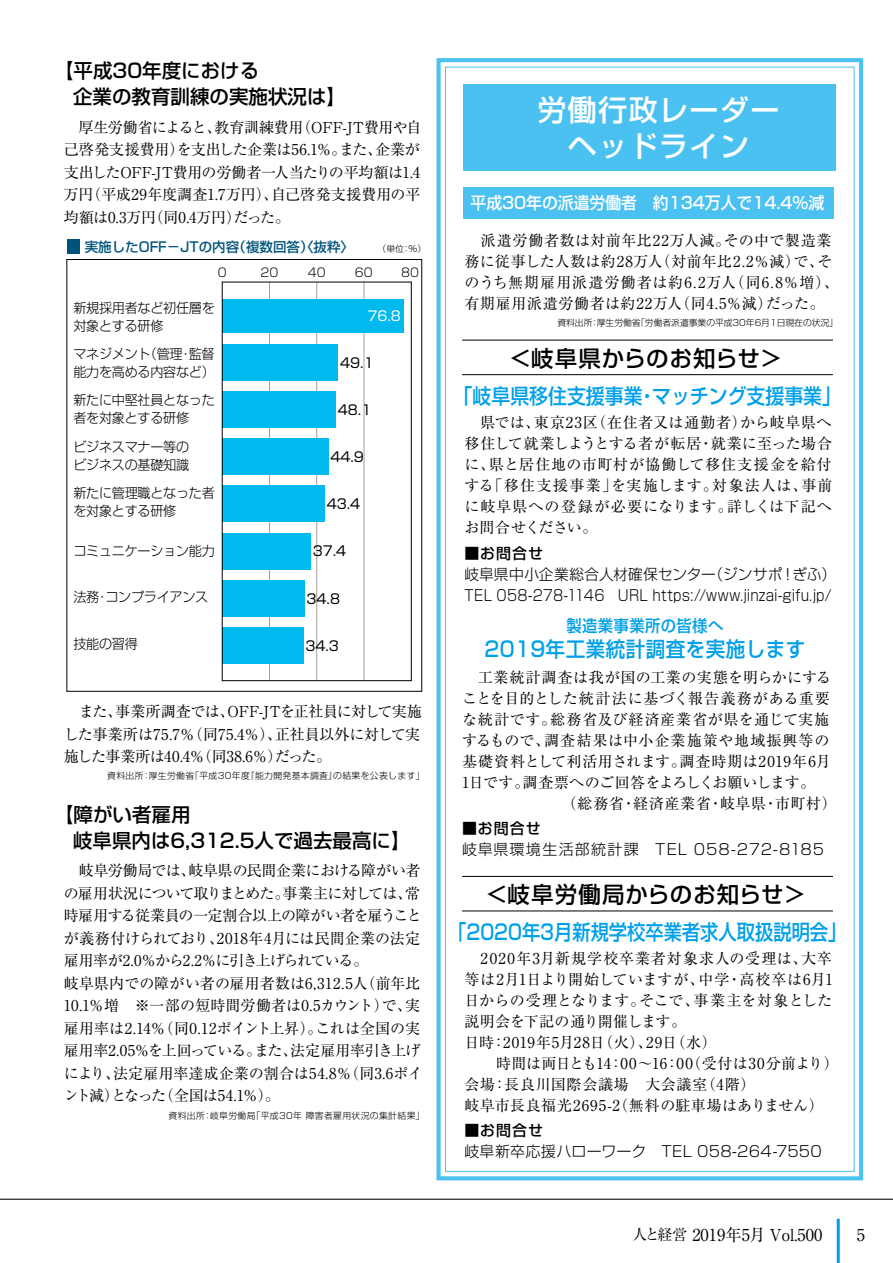
<style>
.page{position:relative;width:893px;height:1263px;background:#fff}
.page>*{position:absolute;margin:0;border:0;box-sizing:border-box;transform-origin:0 0}
.t1{font:500 28.95px/36px "Shin Go Pr 5";letter-spacing:.05em;color:#fff;text-align:center}
.t2{font:500 22.5px "Shin Go Pr 5";letter-spacing:.04em;color:#000}
.t3{font:500 21px "Shin Go Pr 5";color:#00a0e9;scale:.87 1}
.t4{font:500 21px "Shin Go Pr 5";color:#00a0e9;scale:.9 1}
.t5{font:500 21px "Shin Go Pr 5";letter-spacing:.025em;color:#00a0e9;scale:.93 1}
.t6{font:500 19.5px/25.5px "Shin Go Pr 5";color:#000}
.t7{font:500 16.5px "Shin Go Pr 5";color:#fff;scale:.96 1}
.t8{font:16.5px "Ryumin Pr 5";color:#000}
.t9{font:500 16.5px "Shin Go Pr 5";letter-spacing:.025em;color:#00a0e9;scale:.93 1}
.t10{font:15px/22.5px "Ryumin Pr 5";letter-spacing:.005em;color:#000;text-align:justify}
.t11{font:15px/22.5px "Ryumin Pr 5";letter-spacing:-.015em;color:#000}
.t12{font:15px/21px "Ryumin Pr 5";letter-spacing:.03em;color:#000}
.t13{font:15px/21px "Ryumin Pr 5";letter-spacing:.04em;color:#000}
.t14{font:300 15px/21px "Shin Go Pr 5";letter-spacing:.015em;color:#000}
.t15{font:15px "Ryumin Pr 5";letter-spacing:.055em;color:#000}
.t16{font:300 15px "Shin Go Pr 5";letter-spacing:.065em;color:#000}
.t17{font:15px "Ryumin Pr 5";letter-spacing:-.03em;color:#000}
.t18{font:15px "Ryumin Pr 5";letter-spacing:.035em;color:#000}
.t19{font:15px "Ryumin Pr 5";letter-spacing:.05em;color:#000}
.t20{font:500 15px "Shin Go Pr 5";letter-spacing:.07em;color:#000}
.t21{font:300 13.5px/18px "Shin Go Pr 5";letter-spacing:-.02em;color:#000}
.t22{font:13.5px "Shin Go Pr 5";color:#000}
.t23{font:500 13.5px "Shin Go Pr 5";color:#00547b}
.t24{font:13.5px "Shin Go Pr 5";color:#fff}
.t25{font:300 12px "Shin Go Pr 5";color:#000}
.t26{font:300 8.85px "Shin Go Pr 5";letter-spacing:.04em;color:#000}
.t27{font:300 8.85px "Shin Go Pr 5";letter-spacing:-.005em;color:#000}
.s1{font-size:15px}
</style>
<div class="page">
<hr style="left:269px;top:282px;width:1px;height:399px;background:#9fa0a0">
<hr style="left:316px;top:282px;width:1px;height:399px;background:#9fa0a0">
<hr style="left:364px;top:282px;width:1px;height:399px;background:#9fa0a0">
<div style="left:222px;top:300px;width:181px;height:33px;background:#00b9ef"></div>
<div style="left:222px;top:344px;width:116px;height:37px;background:#00b9ef"></div>
<div style="left:222px;top:391px;width:114px;height:37px;background:#00b9ef"></div>
<div style="left:222px;top:439px;width:106px;height:36px;background:#00b9ef"></div>
<div style="left:222px;top:486px;width:103px;height:36px;background:#00b9ef"></div>
<div style="left:222px;top:533px;width:89px;height:36px;background:#00b9ef"></div>
<div style="left:222px;top:580px;width:82px;height:37px;background:#00b9ef"></div>
<div style="left:222px;top:628px;width:81px;height:36px;background:#00b9ef"></div>
<hr style="left:837px;top:1219px;width:3px;height:44px;background:#00a0e9">
<hr style="left:0;top:1199px;width:893px;height:1px;background:#000">
<div style="left:463px;top:84px;width:373px;height:87px;background:#4ac1f0"></div>
<div style="left:463px;top:187px;width:371px;height:31px;background:#4ac1f0"></div>
<div style="left:436px;top:58px;width:427px;height:1122px;border:4px solid #4ac1f0"></div>
<div style="left:67px;top:259px;width:355px;height:433px;border:1px solid #000"></div>
<div style="left:67px;top:240px;width:13px;height:14px;background:#00547b"></div>
<div style="left:222px;top:282px;width:190px;height:399px;border:1px solid #000"></div>
<hr style="left:462px;top:340px;width:371px;height:1px;background:#000">
<hr style="left:462px;top:374px;width:371px;height:1px;background:#000">
<hr style="left:462px;top:876px;width:371px;height:1px;background:#000">
<hr style="left:462px;top:910px;width:371px;height:1px;background:#000">
<h3 class="t6" style="left:73px;top:56px;width:274px;text-indent:-19px">【平成30年度における<br>企業の教育訓練の実施状況は】</h3>
<p class="t10" style="left:64px;top:115px;width:359px">　厚生労働省によると、教育訓練費用（OFF-JT費用や自己啓発支援費用）を支出した企業は56.1％。また、企業が支出したOFF-JT費用の労働者一人当たりの平均額は1.4万円（平成29年度調査1.7万円）、自己啓発支援費用の平均額は0.3万円（同0.4万円）だった。</p>
<p class="t23" style="left:85px;top:236px;width:271px">実施したOFF－JTの内容（複数回答）〈抜粋〉</p>
<p class="t26" style="left:378px;top:241px;width:50px">（単位：％）</p>
<p class="t25" style="left:218px;top:263px;width:10px">0</p>
<p class="t25" style="left:261px;top:263px;width:19px">20</p>
<p class="t25" style="left:308px;top:263px;width:19px">40</p>
<p class="t25" style="left:355px;top:263px;width:19px">60</p>
<p class="t25" style="left:401px;top:263px;width:19px">80</p>
<p class="t24" style="left:367px;top:304px;width:35px">76.8</p>
<p class="t21" style="left:73px;top:297px;width:143px">新規採用者など初任層を対象とする研修</p>
<p class="t21" style="left:73px;top:344px;width:143px">マネジメント（管理・監督能力を高める内容など）</p>
<p class="t21" style="left:73px;top:390px;width:143px">新たに中堅社員となった者を対象とする研修</p>
<p class="t21" style="left:73px;top:436px;width:143px">ビジネスマナー等の　　ビジネスの基礎知識</p>
<p class="t21" style="left:73px;top:482px;width:143px">新たに管理職となった者を対象とする研修</p>
<p class="t21" style="left:73px;top:541px;width:143px">コミュニケーション能力</p>
<p class="t21" style="left:73px;top:586px;width:136px">法務・コンプライアンス</p>
<p class="t21" style="left:73px;top:633px;width:66px">技能の習得</p>
<p class="t22" style="left:340px;top:351px;width:35px">49.1</p>
<p class="t22" style="left:338px;top:399px;width:35px">48.1</p>
<p class="t22" style="left:330px;top:446px;width:35px">44.9</p>
<p class="t22" style="left:327px;top:493px;width:35px">43.4</p>
<p class="t22" style="left:313px;top:540px;width:35px">37.4</p>
<p class="t22" style="left:307px;top:587px;width:35px">34.8</p>
<p class="t22" style="left:305px;top:635px;width:35px">34.3</p>
<p class="t10" style="left:64px;top:699px;width:360px">　また、事業所調査では、OFF-JTを正社員に対して実施した事業所は75.7％（同75.4％）、正社員以外に対して実施した事業所は40.4％（同38.6％）だった。</p>
<p class="t26" style="left:107px;top:768px;width:319px">資料出所：厚生労働省「平成30年度『能力開発基本調査』の結果を公表します」</p>
<h3 class="t6" style="left:73px;top:800px;width:339px;text-indent:-19px">【障がい者雇用<br>岐阜県内は6,312.5人で過去最高に】</h3>
<p class="t11" style="left:64px;top:858px;width:360px">　岐阜労働局では、岐阜県の民間企業における障がい者の雇用状況について取りまとめた。事業主に対しては、常時雇用する従業員の一定割合以上の障がい者を雇うことが義務付けられており、2018年4月には民間企業の法定雇用率が2.0％から2.2％に引き上げられている。<br>岐阜県内での障がい者の雇用者数は6,312.5人（前年比<br>10.1％増　※一部の短時間労働者は0.5カウント）で、実雇用率は2.14％（同0.12ポイント上昇）。これは全国の実雇用率2.05％を上回っている。また、法定雇用率引き上げにより、法定雇用率達成企業の割合は54.8％（同3.6ポイント減）となった（全国は54.1％）。</p>
<p class="t26" style="left:169px;top:1109px;width:258px">資料出所：岐阜労働局「平成30年 障害者雇用状況の集計結果」</p>
<h1 class="t1" style="left:537px;top:89px;width:243px">労働行政レーダーヘッドライン</h1>
<p class="t7" style="left:470px;top:189px;width:370px">平成30年の派遣労働者　約134万人で14.4％減</p>
<p class="t13" style="left:465px;top:229px;width:376px">　派遣労働者数は対前年比22万人減。その中で製造業務に従事した人数は約28万人（対前年比2.2％減）で、そのうち無期雇用派遣労働者は約6.2万人（同6.8％増）、有期雇用派遣労働者は約22万人（同4.5％減）だった。</p>
<p class="t27" style="left:557px;top:315px;width:282px">資料出所：厚生労働省「労働者派遣事業の平成30年6月1日現在の状況」</p>
<h2 class="t2" style="left:509px;top:340px;width:274px">＜岐阜県からのお知らせ＞</h2>
<h3 class="t4" style="left:454px;top:379px;width:432px">「岐阜県移住支援事業・マッチング支援事業」</h3>
<p class="t10" style="left:465px;top:411px;width:370px;line-height:21px">　県では、東京23区（在住者又は通勤者）から岐阜県へ移住して就業しようとする者が転居・就業に至った場合に、県と居住地の市町村が協働して移住支援金を給付する「移住支援事業」を実施します。対象法人は、事前に岐阜県への登録が必要になります。詳しくは下記へお問合せください。</p>
<p class="t20" style="left:465px;top:541px;width:80px">■お問合せ</p>
<p class="t14" style="left:465px;top:562px;width:373px">岐阜県中小企業総合人材確保センター（ジンサポ！ぎふ）<br>TEL 058-278-1146　URL https://www.jinzai-gifu.jp/</p>
<p class="t9" style="left:566px;top:612px;width:170px">製造業事業所の皆様へ</p>
<h3 class="t5" style="left:484px;top:632px;width:347px">2019年工業統計調査を実施します</h3>
<p class="t18" style="left:462px;top:665px;width:370px">　工業統計調査は我が国の工業の実態を明らかにする</p>
<p class="t19" style="left:462px;top:686px;width:369px">ことを目的とした統計法に基づく報告義務がある重要</p>
<p class="t15" style="left:462px;top:707px;width:369px">な統計です。総務省及び経済産業省が県を通じて実施</p>
<p class="t15" style="left:462px;top:728px;width:369px">するもので、調査結果は中小企業施策や地域振興等の</p>
<p class="t13" style="left:462px;top:750px;width:370px">基礎資料として利活用されます。調査時期は2019年6月</p>
<p class="t17" style="left:462px;top:770px;width:355px">1日です。調査票へのご回答をよろしくお願いします。</p>
<p class="t13" style="left:561px;top:792px;width:277px">（総務省・経済産業省・岐阜県・市町村）</p>
<p class="t20" style="left:462px;top:816px;width:80px">■お問合せ</p>
<p class="t16" style="left:462px;top:837px;width:364px">岐阜県環境生活部統計課　TEL 058-272-8185</p>
<h2 class="t2" style="left:486px;top:876px;width:321px">＜岐阜労働局からのお知らせ＞</h2>
<h3 class="t3" style="left:448px;top:914px;width:459px">「2020年3月新規学校卒業者求人取扱説明会」</h3>
<p class="t12" style="left:465px;top:947px;width:376px">　2020年3月新規学校卒業者対象求人の受理は、大卒等は2月1日より開始していますが、中学・高校卒は6月1日からの受理となります。そこで、事業主を対象とした説明会を下記の通り開催します。<br>日時：2019年5月28日（火）、29日（水）<br>　　時間は両日とも14：00～16：00（受付は30分前より）会場：長良川国際会議場　大会議室（4階）<br>岐阜市長良福光2695-2（無料の駐車場はありません）</p>
<p class="t20" style="left:465px;top:1118px;width:80px">■お問合せ</p>
<p class="t14" style="left:465px;top:1140px;width:359px">岐阜新卒応援ハローワーク　TEL 058-264-7550</p>
<p class="t8" style="left:632px;top:1221px;width:192px"><span class="s1">人と経営</span> 2019年5月 Vol.500</p>
<p class="t8" style="left:857px;top:1221px;width:10px">5</p>
</div>
